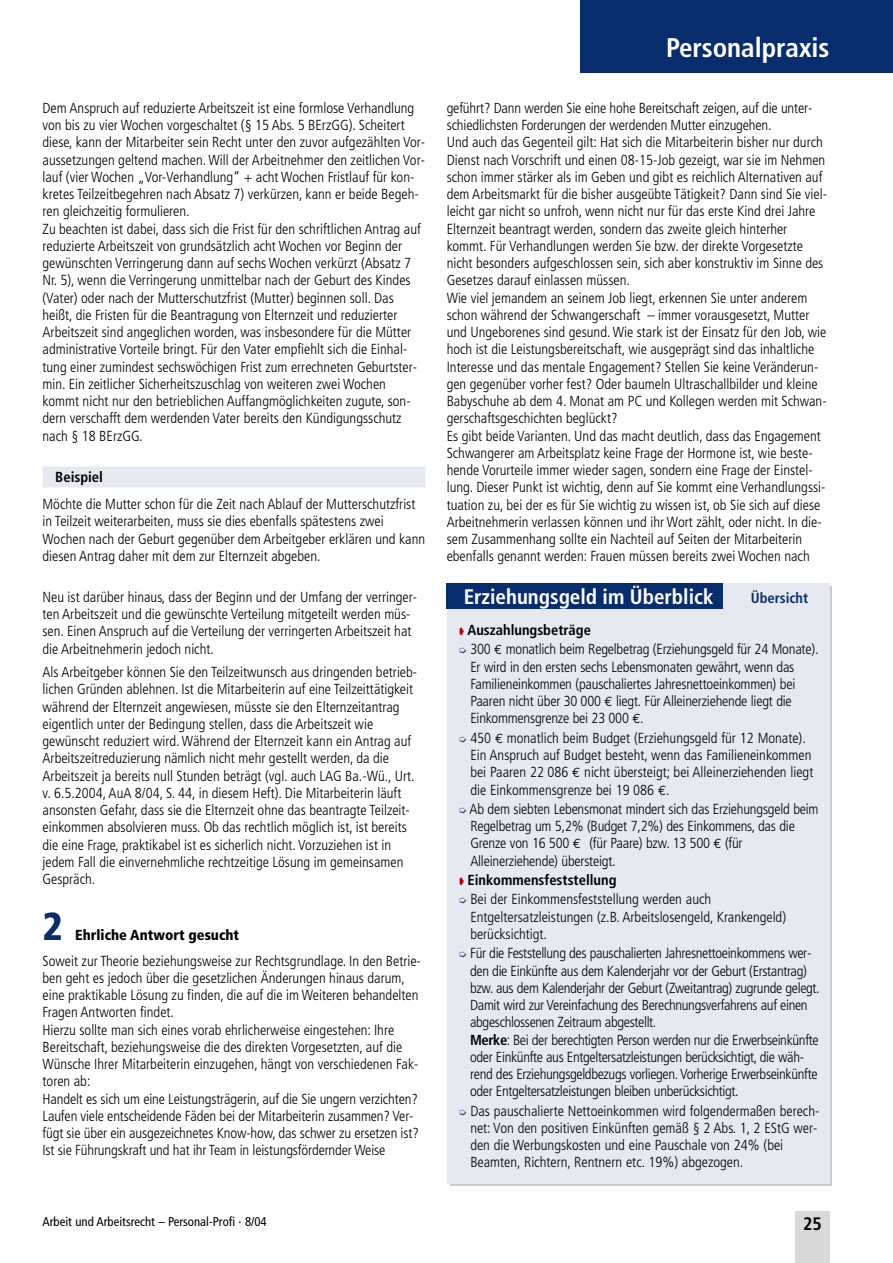
<style>
.page{position:relative;width:893px;height:1263px;background:#fff}
.page>*{position:absolute;margin:0;border:0;box-sizing:border-box;transform-origin:0 0}
.t1{font:900 condensed 39px "Frutiger";color:#092d6c}
.t2{font:700 condensed 27px "Frutiger";color:#fff}
.t3{font:700 condensed 21px "Frutiger";color:#fff}
.t4{font:700 condensed 18px "Frutiger";color:#000}
.t5{font:300 condensed 14.55px/17.2px "Frutiger";color:#000}
.t6{font:300 condensed 14.55px/17.2px "Frutiger";letter-spacing:-.025em;color:#000}
.t7{font:900 condensed 14.55px "Frutiger";color:#000}
.t8{font:700 condensed 14.55px "Frutiger";color:#092d6c}
.t9{font:700 condensed 14.55px "Frutiger";color:#000}
.t10{font:condensed 12.75px "Frutiger";color:#000}
.s1{color:#b3000b}
.s2{font-weight:700}
.s3{color:#092d6c}
.s4{font-family:"Euro Mono";font-weight:400;font-stretch:normal;font-size:13.5px}
</style>
<div class="page">
<div style="left:43px;top:466px;width:382px;height:21px;background:#e6eaf0"></div>
<div style="left:580px;top:0;width:312px;height:72px;background:#092d6c"></div>
<div style="left:795px;top:1212px;width:34px;height:51px;background:#d9d9d9"></div>
<div style="left:446px;top:584px;width:383px;height:600px;background:#e6eaf0"></div>
<div style="left:446px;top:584px;width:277px;height:25px;background:#092d6c"></div>
<p class="t5" style="left:43px;top:100px;width:384px">Dem Anspruch auf reduzierte Arbeitszeit ist eine formlose Verhandlung von bis zu vier Wochen vorgeschaltet (§ 15 Abs. 5 BErzGG). Scheitert diese, kann der Mitarbeiter sein Recht unter den zuvor aufgezählten Vor&shy;aussetzungen geltend machen. Will der Arbeitnehmer den zeitlichen Vor&shy;lauf (vier Wochen „Vor-Verhandlung“ + acht Wochen Fristlauf für kon&shy;kretes Teilzeitbegehren nach Absatz 7) verkürzen, kann er beide Begeh&shy;ren gleichzeitig formulieren.<br>Zu beachten ist dabei, dass sich die Frist für den schriftlichen Antrag auf reduzierte Arbeitszeit von grundsätzlich acht Wochen vor Beginn der gewünschten Verringerung dann auf sechs Wochen verkürzt (Absatz 7<br>Nr. 5), wenn die Verringerung unmittelbar nach der Geburt des Kindes (Vater) oder nach der Mutterschutzfrist (Mutter) beginnen soll. Das heißt, die Fristen für die Beantragung von Elternzeit und reduzierter Arbeitszeit sind angeglichen worden, was insbesondere für die Mütter administrative Vorteile bringt. Für den Vater empfiehlt sich die Einhal&shy;tung einer zumindest sechswöchigen Frist zum errechneten Geburtster&shy;min. Ein zeitlicher Sicherheitszuschlag von weiteren zwei Wochen kommt nicht nur den betrieblichen Auffangmöglichkeiten zugute, son&shy;dern verschafft dem werdenden Vater bereits den Kündigungsschutz nach § 18 BErzGG.</p>
<p class="t9" style="left:55px;top:472px;width:49px">Beispiel</p>
<p class="t5" style="left:43px;top:497px;width:384px">Möchte die Mutter schon für die Zeit nach Ablauf der Mutterschutzfrist in Teilzeit weiterarbeiten, muss sie dies ebenfalls spätestens zwei Wochen nach der Geburt gegenüber dem Arbeitgeber erklären und kann diesen Antrag daher mit dem zur Elternzeit abgeben.</p>
<p class="t5" style="left:43px;top:589px;width:376px">Neu ist darüber hinaus, dass der Beginn und der Umfang der verringer&shy;ten Arbeitszeit und die gewünschte Verteilung mitgeteilt werden müs&shy;sen. Einen Anspruch auf die Verteilung der verringerten Arbeitszeit hat die Arbeitnehmerin jedoch nicht.</p>
<p class="t5" style="left:43px;top:665px;width:376px">Als Arbeitgeber können Sie den Teilzeitwunsch aus dringenden betrieb&shy;lichen Gründen ablehnen. Ist die Mitarbeiterin auf eine Teilzeittätigkeit während der Elternzeit angewiesen, müsste sie den Elternzeitantrag eigentlich unter der Bedingung stellen, dass die Arbeitszeit wie gewünscht reduziert wird. Während der Elternzeit kann ein Antrag auf Arbeitszeitreduzierung nämlich nicht mehr gestellt werden, da die Arbeitszeit ja bereits null Stunden beträgt (vgl. auch LAG Ba.-Wü., Urt. v. 6.5.2004, AuA 8/04, S. 44, in diesem Heft). Die Mitarbeiterin läuft ansonsten Gefahr, dass sie die Elternzeit ohne das beantragte Teilzeit&shy;einkommen absolvieren muss. Ob das rechtlich möglich ist, ist bereits die eine Frage, praktikabel ist es sicherlich nicht. Vorzuziehen ist in jedem Fall die einvernehmliche rechtzeitige Lösung im gemeinsamen Gespräch.</p>
<h1 class="t1" style="left:43px;top:910px;width:22px">2</h1>
<p class="t7" style="left:75px;top:929px;width:165px">Ehrliche Antwort gesucht</p>
<p class="t5" style="left:43px;top:953px;width:380px">Soweit zur Theorie beziehungsweise zur Rechtsgrundlage. In den Betrie&shy;ben geht es jedoch über die gesetzlichen Änderungen hinaus darum, eine praktikable Lösung zu finden, die auf die im Weiteren behandelten Fragen Antworten findet.<br>Hierzu sollte man sich eines vorab ehrlicherweise eingestehen: Ihre Bereitschaft, beziehungsweise die des direkten Vorgesetzten, auf die Wünsche Ihrer Mitarbeiterin einzugehen, hängt von verschiedenen Fak&shy;toren ab:<br>Handelt es sich um eine Leistungsträgerin, auf die Sie ungern verzichten?<br>Laufen viele entscheidende Fäden bei der Mitarbeiterin zusammen? Ver&shy;fügt sie über ein ausgezeichnetes Know-how, das schwer zu ersetzen ist?<br>Ist sie Führungskraft und hat ihr Team in leistungsfördernder Weise</p>
<p class="t10" style="left:43px;top:1216px;width:226px">Arbeit und Arbeitsrecht – Personal-Profi · 8/04</p>
<h2 class="t2" style="left:666px;top:37px;width:165px">Personalpraxis</h2>
<p class="t5" style="left:446px;top:100px;width:382px">geführt? Dann werden Sie eine hohe Bereitschaft zeigen, auf die unter&shy;schiedlichsten Forderungen der werdenden Mutter einzugehen.<br>Und auch das Gegenteil gilt: Hat sich die Mitarbeiterin bisher nur durch Dienst nach Vorschrift und einen 08-15-Job gezeigt, war sie im Nehmen schon immer stärker als im Geben und gibt es reichlich Alternativen auf dem Arbeitsmarkt für die bisher ausgeübte Tätigkeit? Dann sind Sie viel&shy;leicht gar nicht so unfroh, wenn nicht nur für das erste Kind drei Jahre Elternzeit beantragt werden, sondern das zweite gleich hinterher kommt. Für Verhandlungen werden Sie bzw. der direkte Vorgesetzte nicht besonders aufgeschlossen sein, sich aber konstruktiv im Sinne des Gesetzes darauf einlassen müssen.<br>Wie viel jemandem an seinem Job liegt, erkennen Sie unter anderem schon während der Schwangerschaft – immer vorausgesetzt, Mutter und Ungeborenes sind gesund. Wie stark ist der Einsatz für den Job, wie hoch ist die Leistungsbereitschaft, wie ausgeprägt sind das inhaltliche Interesse und das mentale Engagement? Stellen Sie keine Veränderun&shy;gen gegenüber vorher fest? Oder baumeln Ultraschallbilder und kleine Babyschuhe ab dem 4. Monat am PC und Kollegen werden mit Schwan&shy;gerschaftsgeschichten beglückt?<br>Es gibt beide Varianten. Und das macht deutlich, dass das Engagement Schwangerer am Arbeitsplatz keine Frage der Hormone ist, wie beste&shy;hende Vorurteile immer wieder sagen, sondern eine Frage der Einstel&shy;lung. Dieser Punkt ist wichtig, denn auf Sie kommt eine Verhandlungssi&shy;tuation zu, bei der es für Sie wichtig zu wissen ist, ob Sie sich auf diese Arbeitnehmerin verlassen können und ihr Wort zählt, oder nicht. In die&shy;sem Zusammenhang sollte ein Nachteil auf Seiten der Mitarbeiterin ebenfalls genannt werden: Frauen müssen bereits zwei Wochen nach</p>
<h3 class="t3" style="left:463px;top:588px;width:251px">Erziehungsgeld im Überblick</h3>
<p class="t5" style="left:459px;top:622px;width:360px;line-height:19.4px"><span class="s1">➧</span> <span class="s2">Auszahlungsbeträge<br></span><span class="s3">➭</span> 300 <span class="s4">€</span> monatlich beim Regelbetrag (Erziehungsgeld für 24 Monate).</p>
<p class="t5" style="left:470px;top:659px;width:326px">Er wird in den ersten sechs Lebensmonaten gewährt, wenn das Familieneinkommen (pauschaliertes Jahresnettoeinkommen) bei Paaren nicht über 30 000 <span class="s4">€</span> liegt. Für Alleinerziehende liegt die Einkommensgrenze bei 23 000 <span class="s4">€</span>.</p>
<p class="t5" style="left:470px;top:730px;width:344px;text-indent:-11px"><span class="s3">➭</span> 450 <span class="s4">€</span> monatlich beim Budget (Erziehungsgeld für 12 Monate).<br>Ein Anspruch auf Budget besteht, wenn das Familieneinkommen bei Paaren 22 086 <span class="s4">€</span> nicht übersteigt; bei Alleinerziehenden liegt die Einkommensgrenze bei 19 086 <span class="s4">€</span>.</p>
<p class="t5" style="left:470px;top:801px;width:350px;text-indent:-11px"><span class="s3">➭</span> Ab dem siebten Lebensmonat mindert sich das Erziehungsgeld beim Regelbetrag um 5,2% (Budget 7,2%) des Einkommens, das die Grenze von 16 500 <span class="s4">€</span> (für Paare) bzw. 13 500 <span class="s4">€</span> (für Alleinerziehende) übersteigt.</p>
<p class="t5" style="left:459px;top:872px;width:253px;line-height:19.4px"><span class="s1">➧</span> <span class="s2">Einkommensfeststellung<br></span><span class="s3">➭</span> Bei der Einkommensfeststellung werden auch</p>
<p class="t5" style="left:470px;top:909px;width:317px">Entgeltersatzleistungen (z.B. Arbeitslosengeld, Krankengeld) berücksichtigt.</p>
<p class="t6" style="left:470px;top:946px;width:351px;text-indent:-11px"><span class="s3">➭</span> Für die Feststellung des pauschalierten Jahresnettoeinkommens wer&shy;den die Einkünfte aus dem Kalenderjahr vor der Geburt (Erstantrag) bzw. aus dem Kalenderjahr der Geburt (Zweitantrag) zugrunde gelegt.<br>Damit wird zur Vereinfachung des Berechnungsverfahrens auf einen abgeschlossenen Zeitraum abgestellt.<br><span class="s2">Merke</span>: Bei der berechtigten Person werden nur die Erwerbseinkünfte oder Einkünfte aus Entgeltersatzleistungen berücksichtigt, die wäh&shy;rend des Erziehungsgeldbezugs vorliegen. Vorherige Erwerbseinkünfte oder Entgeltersatzleistungen bleiben unberücksichtigt.</p>
<p class="t5" style="left:470px;top:1103px;width:350px;text-indent:-11px"><span class="s3">➭</span> Das pauschalierte Nettoeinkommen wird folgendermaßen berech&shy;net: Von den positiven Einkünften gemäß § 2 Abs. 1, 2 EStG wer&shy;den die Werbungskosten und eine Pauschale von 24% (bei Beamten, Richtern, Rentnern etc. 19%) abgezogen.</p>
<p class="t8" style="left:750px;top:592px;width:59px">Übersicht</p>
<p class="t4" style="left:803px;top:1216px;width:20px">25</p>
</div>
